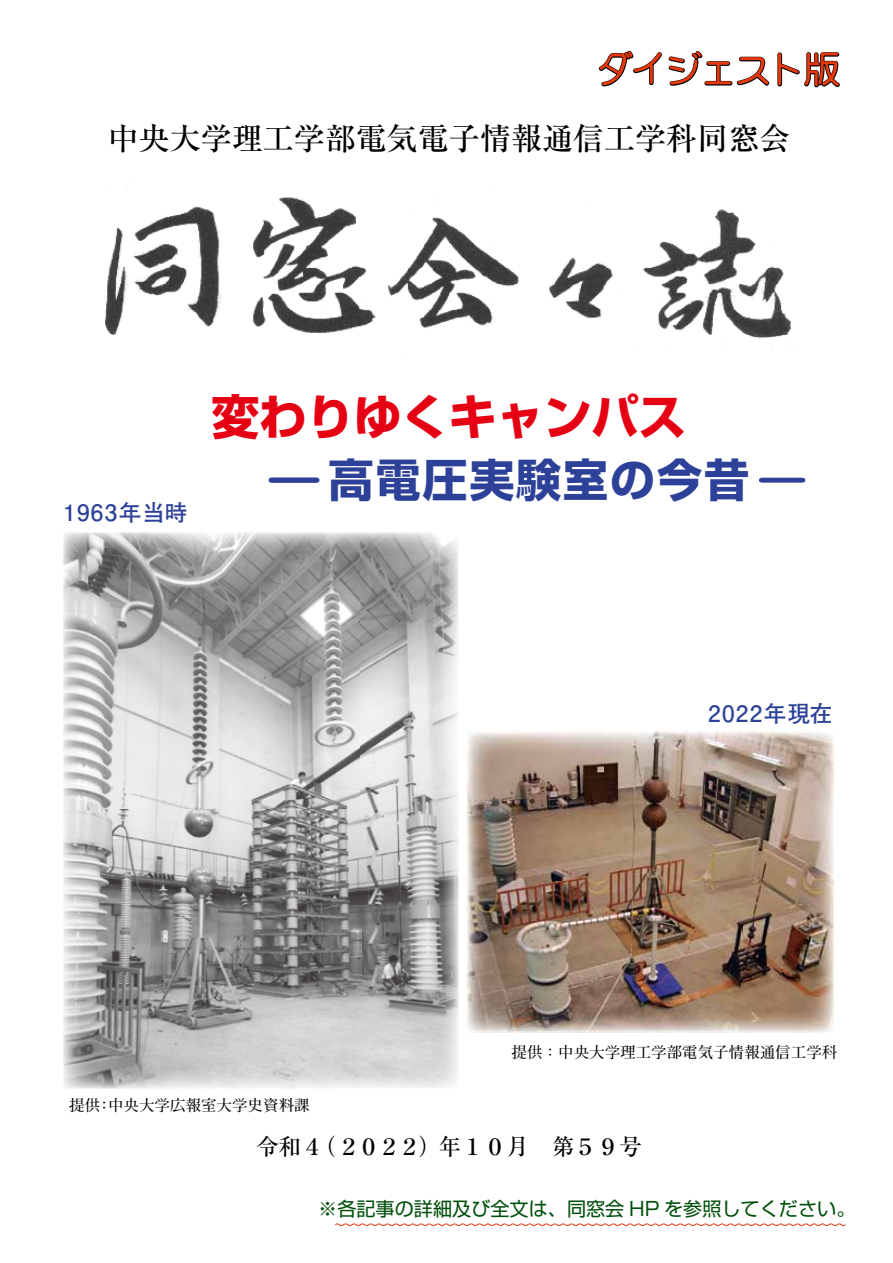
<style>
.page{position:relative;width:893px;height:1263px;background:#fff}
.page>*{position:absolute;margin:0;border:0;box-sizing:border-box;transform-origin:0 0}
.t1{font:700 48px "Shin Go Pro";letter-spacing:-.01em;color:#e60013}
.t2{font:700 45.15px "Shin Go Pro";letter-spacing:.04em;color:#2d4198}
.t3{font:36px "DF Maru Gothic Std W7";letter-spacing:-.04em;color:#e8380d}
.t4{font:500 31.05px "Ryumin Pro";color:#000}
.t5{font:500 22.5px "Ryumin Pro";color:#000}
.t6{font:700 22.5px "Futo Go B101 Pro";letter-spacing:.06em;color:#2d4198}
.t7{font:19.2px "Shin Go Pro";color:#004f0b}
.t8{font:700 15.45px "Futo Min A101 Pro";color:#000}
.s1{font-family:"Jun 34 Pro";font-weight:500;font-size:48px}
.s2{font-family:"Jun 34 Pro";font-weight:500;font-size:43.65px}
</style>
<div class="page">
<svg style="left:335px;top:1223px;width:511px;height:3px"></svg>
<img style="left:63px;top:532px;width:396px;height:557px">
<img style="left:105px;top:188px;width:688px;height:161px">
<img style="left:467px;top:730px;width:367px;height:302px">
<svg style="left:598px;top:50px;width:172px;height:37px"></svg>
<svg style="left:777px;top:52px;width:63px;height:36px"></svg>
<h3 class="t3" style="left:597px;top:50px;width:245px">ダイジェスト版</h3>
<h3 class="t4" style="left:108px;top:114px;width:684px">中央大学理工学部電気電子情報通信工学科同窓会</h3>
<h3 class="t6" style="left:63px;top:494px;width:126px">1963年当時</h3>
<h1 class="t1" style="left:211px;top:379px;width:477px">変わりゆくキャンパス</h1>
<h2 class="t2" style="left:265px;top:444px;width:545px"><span class="s1">ー</span>高電圧実験室の今昔<span class="s2">ー</span></h2>
<h3 class="t6" style="left:708px;top:696px;width:126px">2022年現在</h3>
<p class="t8" style="left:512px;top:1040px;width:327px">提供：中央大学理工学部電気子情報通信工学科</p>
<p class="t8" style="left:108px;top:1093px;width:203px">中央大学広報室大学史資料課</p>
<p class="t8" style="left:69px;top:1093px;width:33px">提供</p>
<p class="t8" style="left:96px;top:1093px;width:17px">：</p>
<h3 class="t5" style="left:256px;top:1129px;width:387px">令和（４ ２０２２）年１０月　第５９号</h3>
<p class="t7" style="left:318px;top:1193px;width:539px">※各記事の詳細及び全文は、同窓会 HP を参照してください。</p>
</div>
